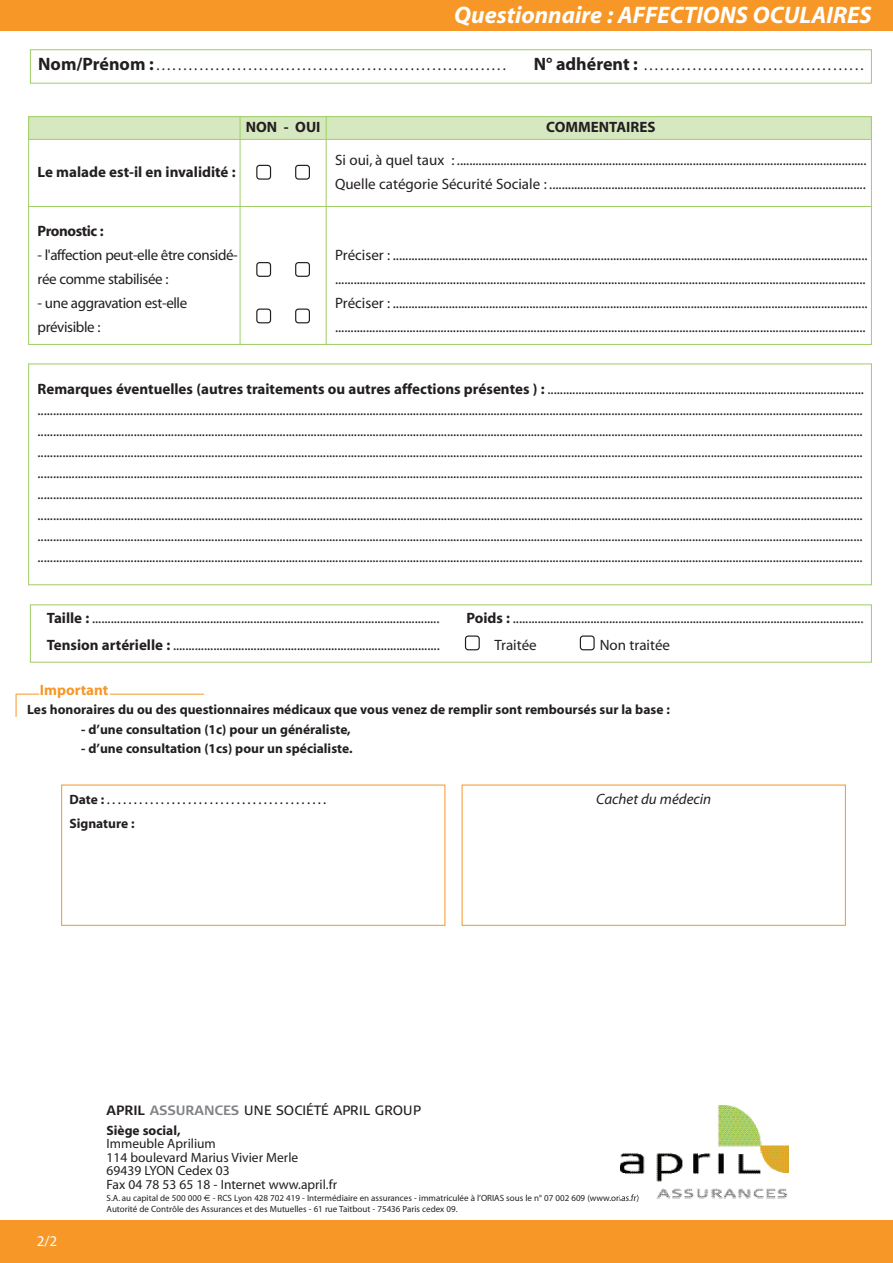
<style>
.page{position:relative;width:893px;height:1263px;background:#fff}
.page>*{position:absolute;margin:0;border:0;box-sizing:border-box;transform-origin:0 0}
.t1{font:italic 700 24px "Myriad";color:#fff}
.t2{font:15px/21px "Myriad";letter-spacing:-.025em;color:#231f20}
.t3{font:15px/24px "Myriad";color:#231f20}
.t4{font:700 15px "Myriad";color:#231f20}
.t5{font:italic 15px "Myriad";color:#231f20}
.t6{font:700 15px "Myriad";letter-spacing:-.03em;color:#231f20}
.t7{font:700 15px "Myriad";color:#f79727}
.t8{font:15px "Myriad";color:#fff}
.t9{font:700 13.5px "Myriad";color:#231f20}
.t10{font:13.5px/13.5px "Myriad";color:#231f20}
.t11{font:13.5px "Signa Caps";color:#231f20}
.t12{font:9px/11.1px "Myriad";color:#231f20}
.s1{font-weight:700;font-size:18px}
.s2{font-weight:700}
.s3{font-weight:700;font-size:13.5px}
.s4{font-family:"Signa Column";font-weight:700}
.s5{font-family:"Signa Column";font-weight:700;color:#808285}
.s6{font-family:"Euro Sans"}
</style>
<div class="page">
<div style="left:0;top:0;width:893px;height:30px;background:#f79727"></div>
<div style="left:0;top:1220px;width:893px;height:43px;background:#f79727"></div>
<div style="left:30px;top:49px;width:842px;height:35px;border:1px solid #9fce66"></div>
<div style="left:28px;top:116px;width:212px;height:23px;background:#d6e8bf"></div>
<div style="left:240px;top:116px;width:86px;height:23px;background:#d6e8bf"></div>
<div style="left:326px;top:116px;width:545px;height:23px;background:#d6e8bf"></div>
<svg style="left:295px;top:165px;width:15px;height:15px"></svg>
<svg style="left:256px;top:165px;width:15px;height:15px"></svg>
<svg style="left:295px;top:262px;width:15px;height:15px"></svg>
<svg style="left:256px;top:262px;width:15px;height:15px"></svg>
<svg style="left:295px;top:308px;width:15px;height:15px"></svg>
<svg style="left:256px;top:308px;width:15px;height:15px"></svg>
<hr style="left:28px;top:116px;width:1px;height:229px;background:#9fce66">
<hr style="left:240px;top:116px;width:1px;height:229px;background:#9fce66">
<hr style="left:326px;top:116px;width:1px;height:229px;background:#9fce66">
<hr style="left:871px;top:116px;width:1px;height:229px;background:#9fce66">
<hr style="left:28px;top:116px;width:844px;height:1px;background:#9fce66">
<hr style="left:28px;top:139px;width:844px;height:1px;background:#9fce66">
<hr style="left:28px;top:206px;width:844px;height:1px;background:#9fce66">
<hr style="left:28px;top:344px;width:844px;height:1px;background:#9fce66">
<hr style="left:110px;top:694px;width:94px;height:1px;background:#f79727">
<svg style="left:16px;top:694px;width:23px;height:23px"></svg>
<img style="left:621px;top:1105px;width:167px;height:93px">
<div style="left:30px;top:604px;width:842px;height:58px;border:1px solid #9fce66"></div>
<svg style="left:580px;top:635px;width:15px;height:15px"></svg>
<svg style="left:465px;top:635px;width:15px;height:15px"></svg>
<hr style="left:28px;top:364px;width:1px;height:221px;background:#9fce66">
<hr style="left:871px;top:364px;width:1px;height:221px;background:#9fce66">
<hr style="left:28px;top:364px;width:844px;height:1px;background:#9fce66">
<hr style="left:28px;top:584px;width:844px;height:1px;background:#9fce66">
<div style="left:462px;top:785px;width:384px;height:141px;border:1px solid #f79727"></div>
<div style="left:61px;top:785px;width:384px;height:141px;border:1px solid #f79727"></div>
<h1 class="t1" style="left:454px;top:6px;width:419px">Questionnaire : AFFECTIONS OCULAIRES</h1>
<p class="t2" style="left:38px;top:56px;width:469px"><span class="s1">Nom/Prénom:</span>.................................................................</p>
<p class="t2" style="left:534px;top:56px;width:331px"><span class="s1">N°adhérent:</span> .........................................</p>
<p class="t4" style="left:246px;top:121px;width:76px">NON - OUI</p>
<p class="t4" style="left:546px;top:121px;width:111px">COMMENTAIRES</p>
<p class="t4" style="left:38px;top:166px;width:200px">Le malade est-il en invalidité :</p>
<p class="t3" style="left:335px;top:149px;width:533px">Si oui, à quel taux : ....................................................................................................................................<br>Quelle catégorie Sécurité Sociale : ......................................................................................................</p>
<p class="t6" style="left:38px;top:225px;width:68px">Pronostic :</p>
<p class="t2" style="left:38px;top:244px;width:202px;line-height:24px">- l'affection peut-elle être considé&shy;rée comme stabilisée :</p>
<p class="t2" style="left:38px;top:292px;width:151px;line-height:24px">- une aggravation est-elle prévisible :</p>
<p class="t3" style="left:335px;top:244px;width:534px">Préciser : ......................................................................................................................................................... ...........................................................................................................................................................................<br>Préciser : ......................................................................................................................................................... ...........................................................................................................................................................................</p>
<p class="t2" style="left:38px;top:380px;width:828px;text-align:justify"><span class="s2">Remarques éventuelles (autres traitements ou autres affections présentes ) :</span> ...................................................................................................... .......................................................................................................................................................................................................................................................................... .......................................................................................................................................................................................................................................................................... .......................................................................................................................................................................................................................................................................... .......................................................................................................................................................................................................................................................................... .......................................................................................................................................................................................................................................................................... .......................................................................................................................................................................................................................................................................... .......................................................................................................................................................................................................................................................................... ..........................................................................................................................................................................................................................................................................</p>
<p class="t2" style="left:47px;top:609px;width:394px"><span class="s2">Taille :</span> ................................................................................................................</p>
<p class="t2" style="left:466px;top:609px;width:399px"><span class="s2">Poids :</span> .................................................................................................................</p>
<p class="t2" style="left:47px;top:636px;width:394px"><span class="s2">Tension artérielle :</span> ......................................................................................</p>
<p class="t3" style="left:494px;top:635px;width:44px">Traitée</p>
<p class="t3" style="left:600px;top:635px;width:72px">Non traitée</p>
<p class="t7" style="left:40px;top:684px;width:70px">Important</p>
<p class="t9" style="left:27px;top:704px;width:644px">Les honoraires du ou des questionnaires médicaux que vous venez de remplir sont remboursés sur la base :</p>
<p class="t9" style="left:81px;top:724px;width:271px">- d’une consultation (1c) pour un généraliste,</p>
<p class="t9" style="left:81px;top:743px;width:273px">- d’une consultation (1cs) pour un spécialiste.</p>
<p class="t2" style="left:70px;top:789px;width:258px"><span class="s3">Date:</span>.........................................</p>
<p class="t5" style="left:596px;top:793px;width:117px">Cachet du médecin</p>
<p class="t9" style="left:70px;top:818px;width:67px">Signature :</p>
<p class="t8" style="left:37px;top:1236px;width:22px">2/2</p>
<p class="t11" style="left:107px;top:1103px;width:316px"><span class="s4">APRIL</span> <span class="s5">ASSURANCES</span> UNE SOCIÉTÉ APRIL GROUP</p>
<p class="t9" style="left:107px;top:1125px;width:75px">Siège social,</p>
<p class="t10" style="left:107px;top:1138px;width:232px">Immeuble Aprilium<br>114 boulevard Marius Vivier Merle<br>69439 LYON Cedex 03<br>Fax 04 78 53 65 18 - Internet www.april.fr</p>
<p class="t12" style="left:107px;top:1193px;width:534px">S.A. au capital de 500 000 <span class="s6">€</span> - RCS Lyon 428 702 419 - Intermédiaire en assurances - immatriculée à l’ORIAS sous le n° 07 002 609 (www.orias.fr)<br>Autorité de Contrôle des Assurances et des Mutuelles - 61 rue Taitbout - 75436 Paris cedex 09.</p>
</div>
